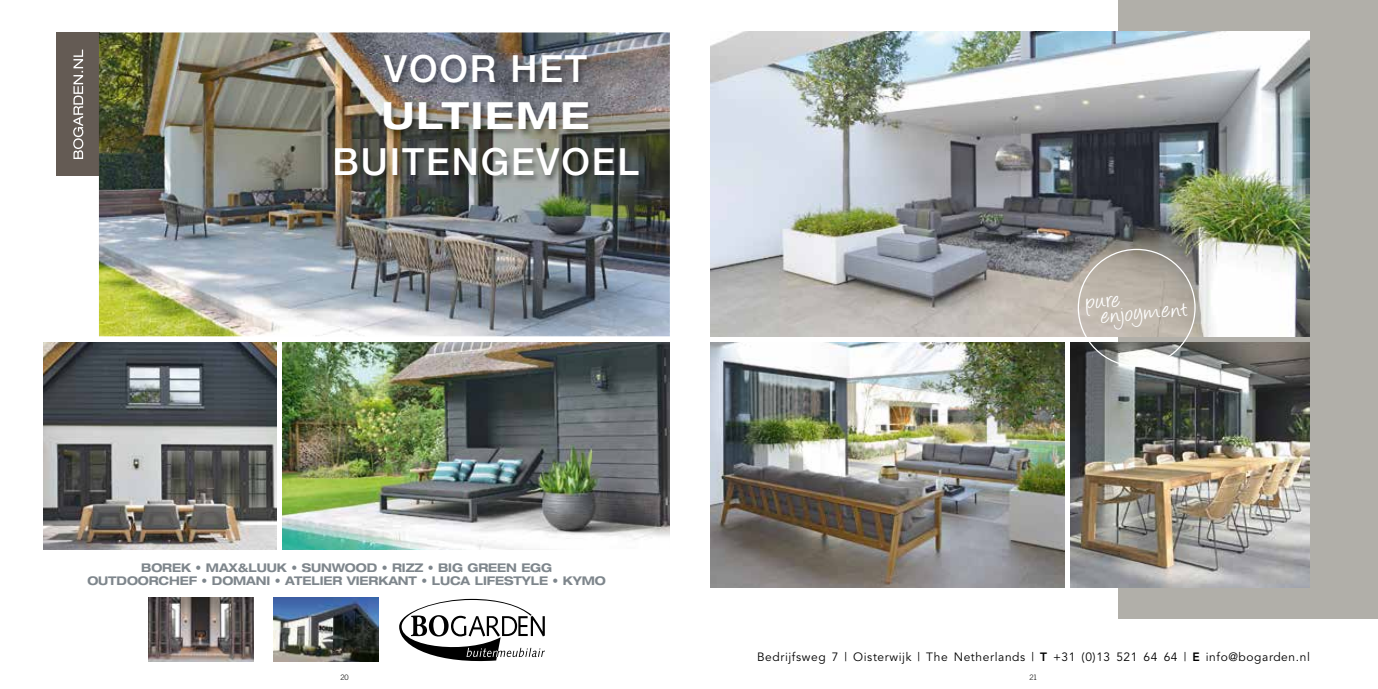
<style>
.page{position:relative;width:1378px;height:689px;background:#fff}
.page>*{position:absolute;margin:0;border:0;box-sizing:border-box;transform-origin:0 0}
.t1{font:500 37.5px "Helvetica Neue";letter-spacing:.05em;color:#fff}
.t2{font:700 expanded 37.5px "Helvetica Neue";letter-spacing:.05em;color:#fff}
.t3{font:27.3px "Angelina";color:#fff}
.t4{font:700 expanded 12px/13.5px "Helvetica Neue";letter-spacing:-.01em;color:#7e868c;text-align:center}
.t5{font:12px "Avenir";letter-spacing:.05em;color:#000}
.t6{font:300 7.5px "Trade Gothic LT Std";color:#000}
.s1{font-weight:800}
</style>
<div class="page">
<div style="left:56px;top:32px;width:44px;height:144px;background:#645b54"></div>
<svg style="left:73px;top:50px;width:10px;height:109px"></svg>
<img style="left:99px;top:32px;width:571px;height:304px">
<img style="left:43px;top:342px;width:233px;height:208px">
<img style="left:282px;top:342px;width:388px;height:208px">
<img style="left:274px;top:597px;width:104px;height:64px">
<img style="left:148px;top:597px;width:105px;height:64px">
<svg style="left:399px;top:599px;width:146px;height:63px"></svg>
<img style="left:334px;top:54px;width:312px;height:129px">
<div style="left:1118px;top:0;width:260px;height:618px;background:#b1afa9"></div>
<img style="left:710px;top:32px;width:600px;height:304px">
<img style="left:1070px;top:342px;width:240px;height:245px">
<img style="left:710px;top:342px;width:354px;height:245px">
<h1 class="t1" style="left:384px;top:47px;width:204px">VOOR HET</h1>
<h1 class="t2" style="left:382px;top:92px;width:209px">ULTIEME</h1>
<h1 class="t1" style="left:333px;top:140px;width:308px">BUITENGEVOEL</h1>
<p class="t4" style="left:87px;top:560px;width:520px">BOREK • MAX&amp;LUUK • SUNWOOD • RIZZ • BIG GREEN EGG<br>OUTDOORCHEF • DOMANI • ATELIER VIERKANT • LUCA LIFESTYLE • KYMO</p>
<h2 class="t3" style="left:1085px;top:290px;width:36px;rotate:-5deg">pure</h2>
<h2 class="t3" style="left:1100px;top:304px;width:88px;rotate:-5deg">enjoyment</h2>
<p class="t5" style="left:757px;top:650px;width:554px">Bedrijfsweg 7 | Oisterwijk | The Netherlands | <span class="s1">T</span> +31 (0)13 521 64 64 | <span class="s1">E</span> info@bogarden.nl</p>
<p class="t6" style="left:340px;top:672px;width:10px">20</p>
<p class="t6" style="left:1029px;top:672px;width:9px">21</p>
</div>
